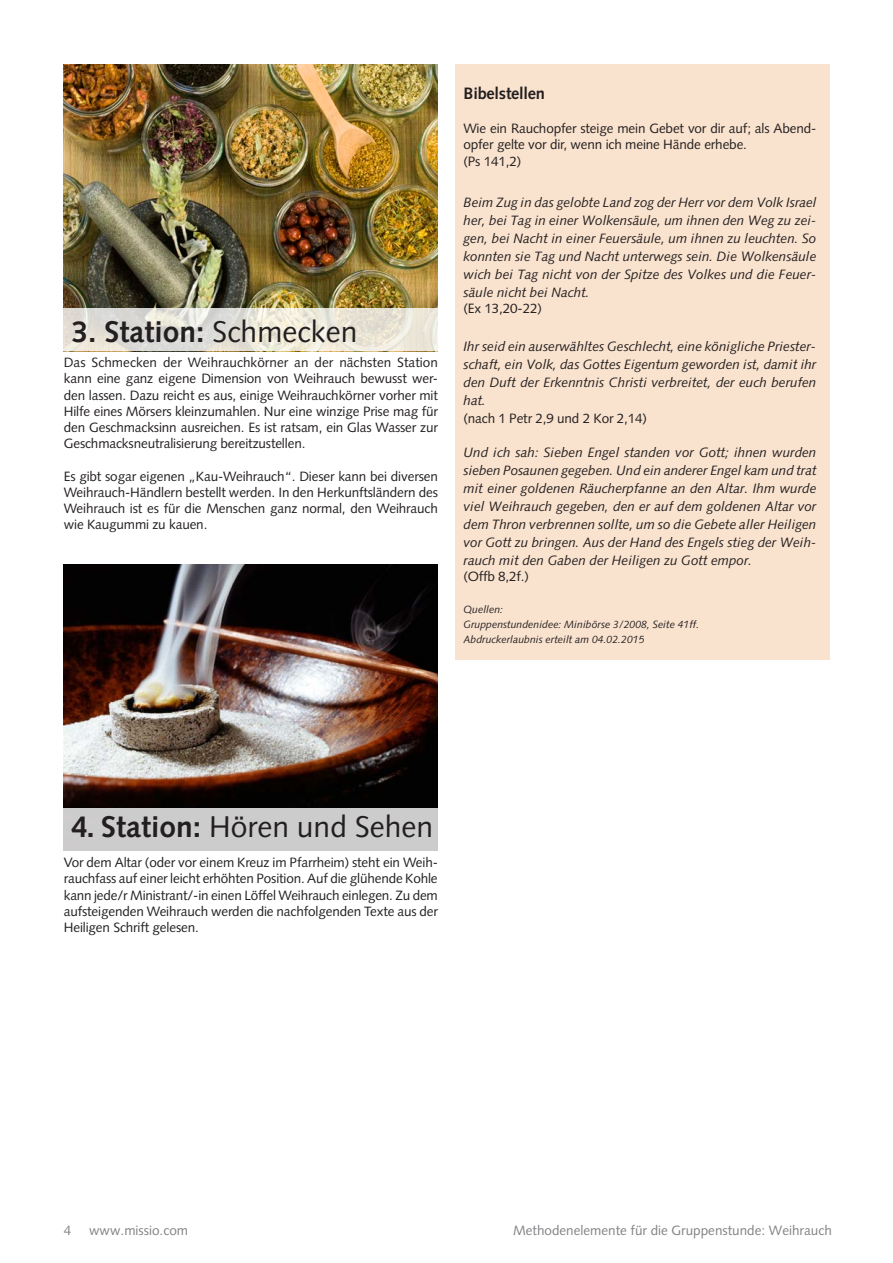
<style>
.page{position:relative;width:893px;height:1263px;background:#fff}
.page>*{position:absolute;margin:0;border:0;box-sizing:border-box;transform-origin:0 0}
.t1{font:30px "Syntax";color:#231f20}
.t2{font:700 30px "Syntax";color:#231f20}
.t3{font:700 16.5px "Syntax";letter-spacing:-.015em;color:#231f20}
.t4{font:13.5px/16.2px "Syntax";letter-spacing:-.01em;color:#231f20;text-align:justify}
.t5{font:italic 13.5px/18px "Syntax";color:#231f20;text-align:justify}
.t6{font:13.5px "Syntax";color:#808285}
.t7{font:italic 10.5px/15px "Syntax";color:#231f20}
.s1{font-weight:400}
.s2{font-weight:700}
</style>
<div class="page">
<div style="left:455px;top:64px;width:374px;height:596px;background:#f9e2ce"></div>
<img style="left:64px;top:64px;width:374px;height:244px">
<svg style="left:64px;top:308px;width:374px;height:43px;background:#e5e2d8"></svg>
<img style="left:64px;top:564px;width:374px;height:244px">
<div style="left:64px;top:808px;width:374px;height:43px;background:#ccc"></div>
<h1 class="t2" style="left:71px;top:314px;width:287px">3. Station: <span class="s1">Schmecken</span></h1>
<p class="t4" style="left:64px;top:354px;width:376px">Das Schmecken der Weihrauchkörner an der nächsten Station kann eine ganz eigene Dimension von Weihrauch bewusst wer&shy;den lassen. Dazu reicht es aus, einige Weihrauchkörner vorher mit Hilfe eines Mörsers kleinzumahlen. Nur eine winzige Prise mag für den Geschmacksinn ausreichen. Es ist ratsam, ein Glas Wasser zur Geschmacksneutralisierung bereitzustellen.</p>
<p class="t4" style="left:64px;top:468px;width:376px">Es gibt sogar eigenen „Kau-Weihrauch“. Dieser kann bei diversen Weihrauch-Händlern bestellt werden. In den Herkunftsländern des Weihrauch ist es für die Menschen ganz normal, den Weihrauch wie Kaugummi zu kauen.</p>
<p class="t3" style="left:463px;top:84px;width:83px">Bibelstellen</p>
<p class="t4" style="left:463px;top:120px;width:354px;text-align:left">Wie ein Rauchopfer steige mein Gebet vor dir auf; als Abend&shy;opfer gelte vor dir, wenn ich meine Hände erhebe.<br>(Ps 141,2)</p>
<p class="t5" style="left:463px;top:193px;width:355px">Beim Zug in das gelobte Land zog der Herr vor dem Volk Israel her, bei Tag in einer Wolkensäule, um ihnen den Weg zu zei&shy;gen, bei Nacht in einer Feuersäule, um ihnen zu leuchten. So konnten sie Tag und Nacht unterwegs sein. Die Wolkensäule wich bei Tag nicht von der Spitze des Volkes und die Feuer&shy;säule nicht bei Nacht.</p>
<p class="t4" style="left:463px;top:300px;width:80px">(Ex 13,20-22)</p>
<p class="t5" style="left:463px;top:337px;width:354px">Ihr seid ein auserwähltes Geschlecht, eine königliche Priester&shy;schaft, ein Volk, das Gottes Eigentum geworden ist, damit ihr den Duft der Erkenntnis Christi verbreitet, der euch berufen hat.</p>
<p class="t4" style="left:463px;top:410px;width:185px">(nach 1 Petr 2,9 und 2 Kor 2,14)</p>
<p class="t5" style="left:463px;top:443px;width:354px">Und ich sah: Sieben Engel standen vor Gott; ihnen wurden sieben Posaunen gegeben. Und ein anderer Engel kam und trat mit einer goldenen Räucherpfanne an den Altar. Ihm wurde viel Weihrauch gegeben, den er auf dem goldenen Altar vor dem Thron verbrennen sollte, um so die Gebete aller Heiligen vor Gott zu bringen. Aus der Hand des Engels stieg der Weih&shy;rauch mit den Gaben der Heiligen zu Gott empor.</p>
<p class="t4" style="left:463px;top:569px;width:67px">(Offb 8,2f.)</p>
<p class="t7" style="left:463px;top:601px;width:237px">Quellen:<br>Gruppenstundenidee: Minibörse 3/2008, Seite 41ff.<br>Abdruckerlaubnis erteilt am 04.02.2015</p>
<h1 class="t1" style="left:71px;top:809px;width:363px"><span class="s2">4. Station:</span> Hören und Sehen</h1>
<p class="t4" style="left:64px;top:854px;width:376px">Vor dem Altar (oder vor einem Kreuz im Pfarrheim) steht ein Weih&shy;rauchfass auf einer leicht erhöhten Position. Auf die glühende Kohle kann jede/r Ministrant/-in einen Löffel Weihrauch einlegen. Zu dem aufsteigenden Weihrauch werden die nachfolgenden Texte aus der Heiligen Schrift gelesen.</p>
<p class="t6" style="left:64px;top:1222px;width:9px">4</p>
<p class="t6" style="left:89px;top:1222px;width:101px">www.missio.com</p>
<p class="t6" style="left:513px;top:1222px;width:320px">Methodenelemente für die Gruppenstunde: Weihrauch</p>
</div>
